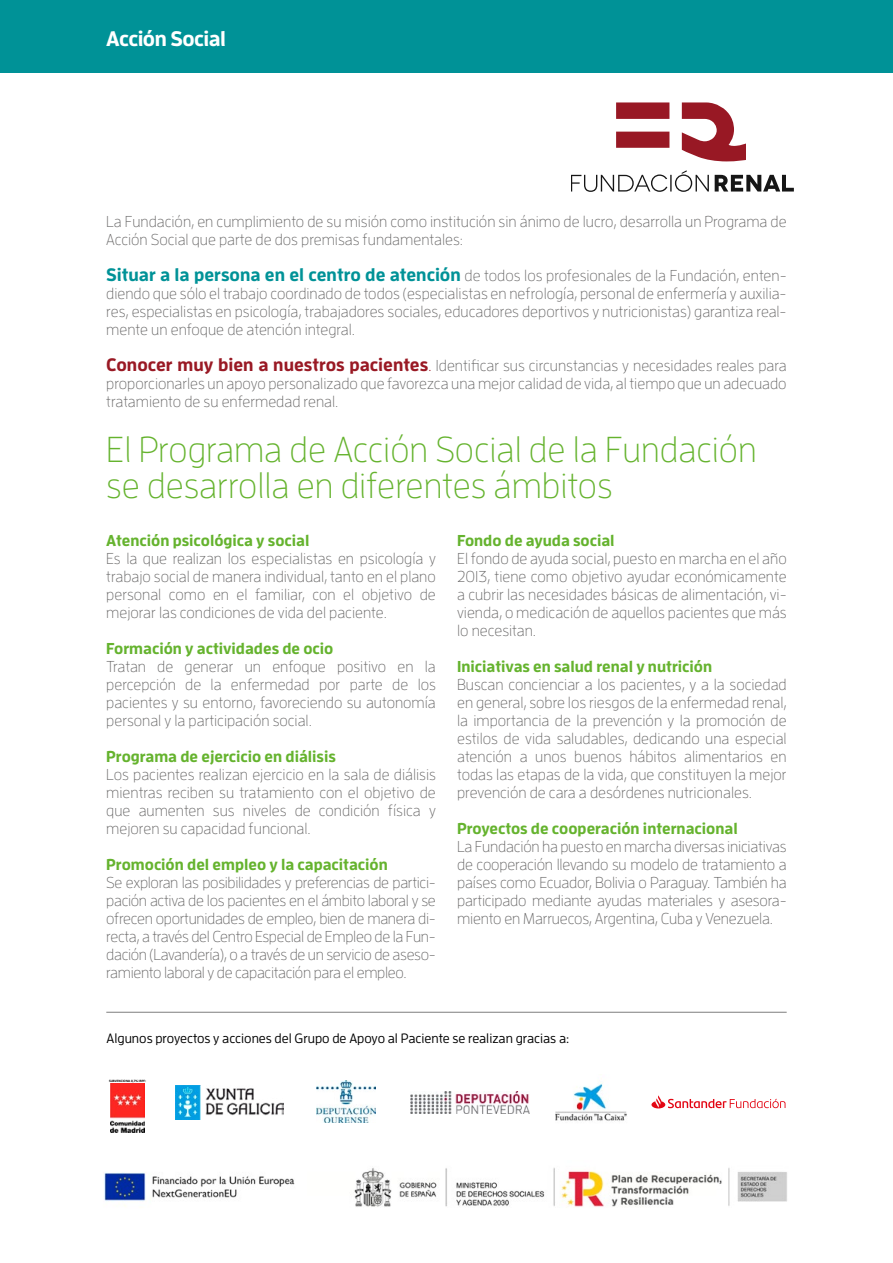
<style>
.page{position:relative;width:893px;height:1263px;background:#fff}
.page>*{position:absolute;margin:0;border:0;box-sizing:border-box;transform-origin:0 0}
.t1{font:300 36px/36px "Enzo OT";color:#65b32e}
.t2{font:700 21px "Enzo OT";letter-spacing:-.025em;color:#fff}
.t3{font:300 15.75px/18px "Enzo OT";color:#646363;text-align:justify}
.t4{font:700 15.75px "Enzo OT";color:#65b32e}
.t5{font:500 13.5px "Enzo OT";color:#000}
.t6{font:700 3.45px "Calibri";color:#000}
.s1{font-weight:700;font-size:18px;color:#009297}
.s2{font-weight:700;font-size:18px;color:#991924}
.s3{font-size:18px;color:#991924}
</style>
<div class="page">
<div style="left:0;top:0;width:893px;height:72px;background:#009297"></div>
<svg style="left:616px;top:102px;width:130px;height:59px"></svg>
<svg style="left:571px;top:170px;width:222px;height:22px"></svg>
<hr style="left:106px;top:1012px;width:681px;height:1px;background:#7e7e7d">
<svg style="left:110px;top:1083px;width:35px;height:50px"></svg>
<img style="left:111px;top:1084px;width:34px;height:48px">
<img style="left:410px;top:1091px;width:120px;height:23px">
<img style="left:316px;top:1080px;width:59px;height:43px">
<svg style="left:651px;top:1095px;width:134px;height:13px"></svg>
<img style="left:176px;top:1086px;width:108px;height:33px">
<img style="left:555px;top:1083px;width:72px;height:38px">
<img style="left:104px;top:1168px;width:683px;height:39px">
<h2 class="t2" style="left:106px;top:26px;width:121px">Acción Social</h2>
<p class="t3" style="left:106px;top:212px;width:682px">La Fundación, en cumplimiento de su misión como institución sin ánimo de lucro, desarrolla un Programa de<br>Acción Social que parte de dos premisas fundamentales:</p>
<p class="t3" style="left:106px;top:266px;width:682px"><span class="s1">Situar a la persona en el centro de atención</span> de todos los profesionales de la Fundación, enten&shy;diendo que sólo el trabajo coordinado de todos (especialistas en nefrología, personal de enfermería y auxilia&shy;res, especialistas en psicología, trabajadores sociales, educadores deportivos y nutricionistas) garantiza real&shy;mente un enfoque de atención integral.</p>
<p class="t3" style="left:106px;top:356px;width:682px"><span class="s2">Conocer muy bien a nuestros pacientes</span><span class="s3">.</span> Identificar sus circunstancias y necesidades reales para proporcionarles un apoyo personalizado que favorezca una mejor calidad de vida, al tiempo que un adecuado tratamiento de su enfermedad renal.</p>
<h1 class="t1" style="left:106px;top:431px;width:652px">El Programa de Acción Social de la Fundación se desarrolla en diferentes ámbitos</h1>
<p class="t4" style="left:106px;top:531px;width:205px">Atención psicológica y social</p>
<p class="t3" style="left:106px;top:549px;width:331px">Es la que realizan los especialistas en psicología y trabajo social de manera individual, tanto en el plano personal como en el familiar, con el objetivo de mejorar las condiciones de vida del paciente.</p>
<p class="t4" style="left:106px;top:639px;width:229px">Formación y actividades de ocio</p>
<p class="t3" style="left:106px;top:657px;width:331px">Tratan de generar un enfoque positivo en la percepción de la enfermedad por parte de los pacientes y su entorno, favoreciendo su autonomía personal y la participación social.</p>
<p class="t4" style="left:106px;top:747px;width:231px">Programa de ejercicio en diálisis</p>
<p class="t3" style="left:106px;top:765px;width:331px">Los pacientes realizan ejercicio en la sala de diálisis mientras reciben su tratamiento con el objetivo de que aumenten sus niveles de condición física y mejoren su capacidad funcional.</p>
<p class="t4" style="left:106px;top:855px;width:283px">Promoción del empleo y la capacitación</p>
<p class="t3" style="left:106px;top:873px;width:331px">Se exploran las posibilidades y preferencias de partici&shy;pación activa de los pacientes en el ámbito laboral y se ofrecen oportunidades de empleo, bien de manera di&shy;recta, a través del Centro Especial de Empleo de la Fun&shy;dación (Lavandería), o a través de un servicio de aseso&shy;ramiento laboral y de capacitación para el empleo.</p>
<p class="t4" style="left:457px;top:531px;width:159px">Fondo de ayuda social</p>
<p class="t3" style="left:457px;top:549px;width:331px">El fondo de ayuda social, puesto en marcha en el año 2013, tiene como objetivo ayudar económicamente a cubrir las necesidades básicas de alimentación, vi&shy;vienda, o medicación de aquellos pacientes que más lo necesitan.</p>
<p class="t4" style="left:457px;top:657px;width:257px">Iniciativas en salud renal y nutrición</p>
<p class="t3" style="left:457px;top:675px;width:331px">Buscan concienciar a los pacientes, y a la sociedad en general, sobre los riesgos de la enfermedad renal, la importancia de la prevención y la promoción de estilos de vida saludables, dedicando una especial atención a unos buenos hábitos alimentarios en todas las etapas de la vida, que constituyen la mejor prevención de cara a desórdenes nutricionales.</p>
<p class="t4" style="left:457px;top:819px;width:282px">Proyectos de cooperación internacional</p>
<p class="t3" style="left:457px;top:837px;width:331px">La Fundación ha puesto en marcha diversas iniciativas de cooperación llevando su modelo de tratamiento a países como Ecuador, Bolivia o Paraguay. También ha participado mediante ayudas materiales y asesora&shy;miento en Marruecos, Argentina, Cuba y Venezuela.</p>
<p class="t5" style="left:107px;top:1030px;width:464px">Algunos proyectos y acciones del Grupo de Apoyo al Paciente se realizan gracias a:</p>
<p class="t6" style="left:109px;top:1078px;width:39px">SUBVENCIONA 0,7% IRPF:</p>
</div>
